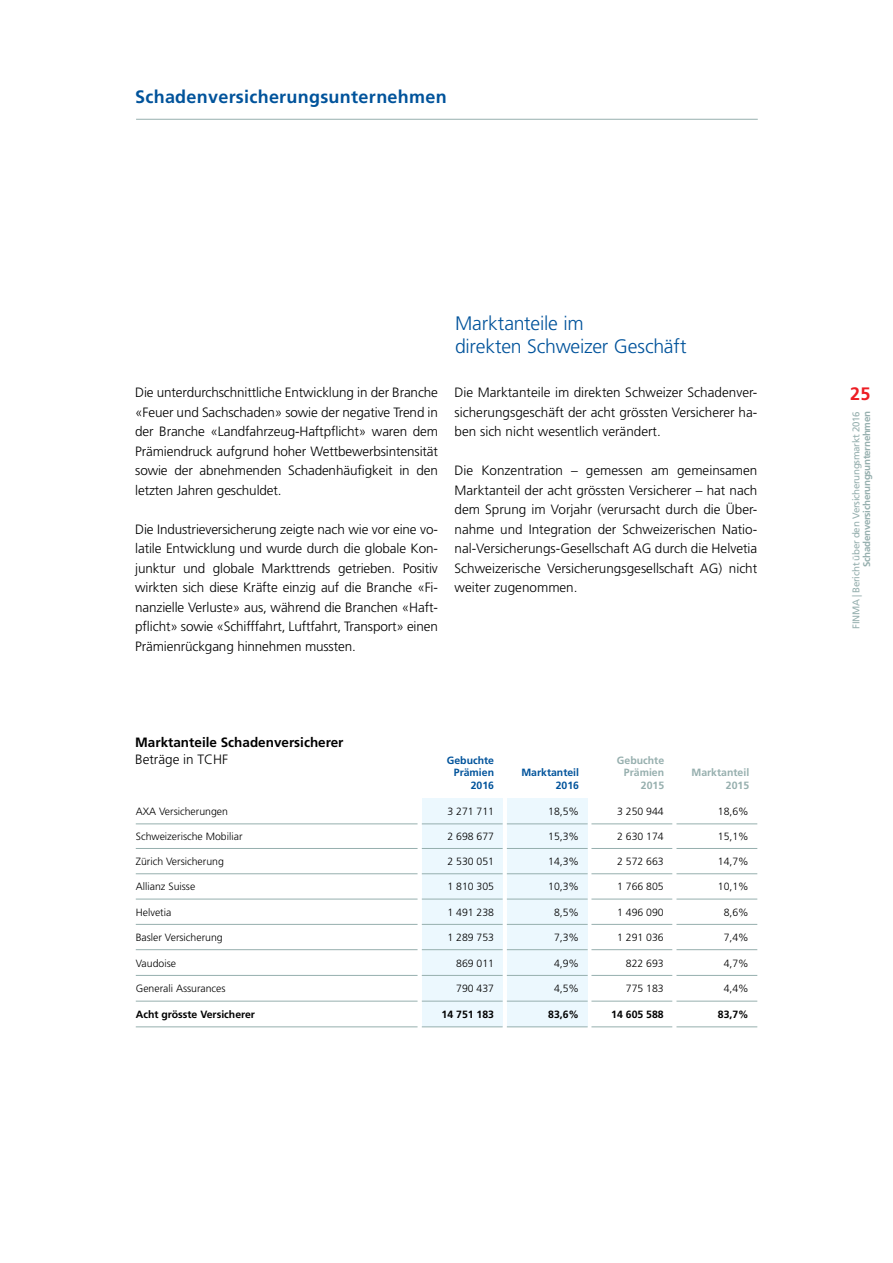
<style>
.page{position:relative;width:893px;height:1263px;background:#fff}
.page>*{position:absolute;margin:0;border:0;box-sizing:border-box;transform-origin:0 0}
.t1{font:300 19.5px/23.4px "Frutiger LT Std";letter-spacing:-.01em;color:#00539b}
.t2{font:700 18px "Frutiger LT Std";letter-spacing:.015em;color:#00539b}
.t3{font:700 18px "Frutiger LT Std";color:#ed1d24}
.t4{font:300 13.5px/19.5px "Frutiger LT Std";color:#000;text-align:justify}
.t5{font:700 13.5px "Frutiger LT Std";color:#000}
.t6{font:300 10.5px "Frutiger LT Std";color:#000}
.t7{font:700 10.5px "Frutiger LT Std";color:#000}
.t8{font:700 10.5px/12.6px "Frutiger LT Std";color:#00539b;text-align:right}
.t9{font:700 10.5px/12.6px "Frutiger LT Std";color:#96afae;text-align:right}
.t10{font:9.75px "Frutiger LT Std";letter-spacing:-.03em;color:#96afae}
.t11{font:700 9.75px "Frutiger LT Std";letter-spacing:-.03em;color:#96afae}
</style>
<div class="page">
<hr style="left:136px;top:119px;width:622px;height:1px;background:#96afae">
<hr style="left:591px;top:1026px;width:81px;height:1px;background:#96afae">
<hr style="left:676px;top:1026px;width:81px;height:1px;background:#96afae">
<hr style="left:136px;top:824px;width:282px;height:1px;background:#96afae">
<hr style="left:136px;top:949px;width:282px;height:1px;background:#96afae">
<hr style="left:136px;top:975px;width:282px;height:1px;background:#96afae">
<hr style="left:136px;top:1001px;width:282px;height:1px;background:#96afae">
<hr style="left:136px;top:848px;width:282px;height:1px;background:#96afae">
<hr style="left:136px;top:873px;width:282px;height:1px;background:#96afae">
<hr style="left:136px;top:899px;width:282px;height:1px;background:#96afae">
<hr style="left:136px;top:924px;width:282px;height:1px;background:#96afae">
<hr style="left:136px;top:1026px;width:282px;height:1px;background:#96afae">
<div style="left:422px;top:799px;width:81px;height:228px;background:#ecf8fe"></div>
<div style="left:507px;top:799px;width:81px;height:228px;background:#ecf8fe"></div>
<hr style="left:422px;top:824px;width:81px;height:1px;background:#96afae">
<hr style="left:422px;top:949px;width:81px;height:1px;background:#96afae">
<hr style="left:422px;top:975px;width:81px;height:1px;background:#96afae">
<hr style="left:422px;top:1001px;width:81px;height:1px;background:#96afae">
<hr style="left:422px;top:848px;width:81px;height:1px;background:#96afae">
<hr style="left:422px;top:873px;width:81px;height:1px;background:#96afae">
<hr style="left:422px;top:899px;width:81px;height:1px;background:#96afae">
<hr style="left:422px;top:924px;width:81px;height:1px;background:#96afae">
<hr style="left:422px;top:1026px;width:81px;height:1px;background:#96afae">
<hr style="left:507px;top:824px;width:81px;height:1px;background:#96afae">
<hr style="left:507px;top:949px;width:81px;height:1px;background:#96afae">
<hr style="left:507px;top:975px;width:81px;height:1px;background:#96afae">
<hr style="left:507px;top:1001px;width:81px;height:1px;background:#96afae">
<hr style="left:507px;top:848px;width:81px;height:1px;background:#96afae">
<hr style="left:507px;top:873px;width:81px;height:1px;background:#96afae">
<hr style="left:507px;top:899px;width:81px;height:1px;background:#96afae">
<hr style="left:507px;top:924px;width:81px;height:1px;background:#96afae">
<hr style="left:507px;top:1026px;width:81px;height:1px;background:#96afae">
<hr style="left:591px;top:824px;width:81px;height:1px;background:#96afae">
<hr style="left:591px;top:949px;width:81px;height:1px;background:#96afae">
<hr style="left:591px;top:975px;width:81px;height:1px;background:#96afae">
<hr style="left:591px;top:1001px;width:81px;height:1px;background:#96afae">
<hr style="left:591px;top:848px;width:81px;height:1px;background:#96afae">
<hr style="left:591px;top:873px;width:81px;height:1px;background:#96afae">
<hr style="left:591px;top:899px;width:81px;height:1px;background:#96afae">
<hr style="left:591px;top:924px;width:81px;height:1px;background:#96afae">
<hr style="left:676px;top:824px;width:81px;height:1px;background:#96afae">
<hr style="left:676px;top:949px;width:81px;height:1px;background:#96afae">
<hr style="left:676px;top:975px;width:81px;height:1px;background:#96afae">
<hr style="left:676px;top:1001px;width:81px;height:1px;background:#96afae">
<hr style="left:676px;top:848px;width:81px;height:1px;background:#96afae">
<hr style="left:676px;top:873px;width:81px;height:1px;background:#96afae">
<hr style="left:676px;top:899px;width:81px;height:1px;background:#96afae">
<hr style="left:676px;top:924px;width:81px;height:1px;background:#96afae">
<h2 class="t2" style="left:135px;top:86px;width:313px">Schadenversicherungsunternehmen</h2>
<p class="t4" style="left:135px;top:383px;width:304px">Die unterdurchschnittliche Entwicklung in der Branche «Feuer und Sachschaden» sowie der negative Trend in der Branche «Landfahrzeug-Haftpflicht» waren dem Prämiendruck aufgrund hoher Wettbewerbsintensität sowie der abnehmenden Schadenhäufigkeit in den letzten Jahren geschuldet.</p>
<p class="t4" style="left:135px;top:519px;width:304px">Die Industrieversicherung zeigte nach wie vor eine vo&shy;latile Entwicklung und wurde durch die globale Kon&shy;junktur und globale Markttrends getrieben. Positiv wirkten sich diese Kräfte einzig auf die Branche «Fi&shy;nanzielle Verluste» aus, während die Branchen «Haft&shy;pflicht» sowie «Schifffahrt, Luftfahrt, Transport» einen Prämienrückgang hinnehmen mussten.</p>
<h1 class="t1" style="left:455px;top:311px;width:233px">Marktanteile im<br>direkten Schweizer Geschäft</h1>
<p class="t4" style="left:455px;top:383px;width:304px">Die Marktanteile im direkten Schweizer Schadenver&shy;sicherungsgeschäft der acht grössten Versicherer ha&shy;ben sich nicht wesentlich verändert.</p>
<p class="t4" style="left:455px;top:461px;width:304px">Die Konzentration – gemessen am gemeinsamen Marktanteil der acht grössten Versicherer – hat nach dem Sprung im Vorjahr (verursacht durch die Über&shy;nahme und Integration der Schweizerischen Natio&shy;nal-Versicherungs-Gesellschaft AG durch die Helvetia Schweizerische Versicherungsgesellschaft AG) nicht weiter zugenommen.</p>
<p class="t5" style="left:135px;top:735px;width:210px">Marktanteile Schadenversicherer</p>
<p class="t4" style="left:135px;top:749px;width:95px">Beträge in TCHF</p>
<p class="t8" style="left:447px;top:754px;width:49px">Gebuchte<br>Prämien<br>2016</p>
<p class="t8" style="left:521px;top:766px;width:59px">Marktanteil<br>2016</p>
<p class="t9" style="left:617px;top:754px;width:49px">Gebuchte<br>Prämien<br>2015</p>
<p class="t9" style="left:691px;top:766px;width:59px">Marktanteil<br>2015</p>
<p class="t6" style="left:136px;top:806px;width:94px">AXA Versicherungen</p>
<p class="t6" style="left:447px;top:806px;width:48px">3 271 711</p>
<p class="t6" style="left:548px;top:806px;width:32px">18,5%</p>
<p class="t6" style="left:617px;top:806px;width:48px">3 250 944</p>
<p class="t6" style="left:718px;top:806px;width:32px">18,6%</p>
<p class="t6" style="left:136px;top:830px;width:108px">Schweizerische Mobiliar</p>
<p class="t6" style="left:136px;top:855px;width:90px">Zürich Versicherung</p>
<p class="t6" style="left:136px;top:881px;width:61px">Allianz Suisse</p>
<p class="t6" style="left:136px;top:906px;width:37px">Helvetia</p>
<p class="t6" style="left:447px;top:830px;width:48px">2 698 677</p>
<p class="t6" style="left:447px;top:855px;width:48px">2 530 051</p>
<p class="t6" style="left:447px;top:881px;width:48px">1 810 305</p>
<p class="t6" style="left:447px;top:906px;width:48px">1 491 238</p>
<p class="t6" style="left:548px;top:830px;width:32px">15,3%</p>
<p class="t6" style="left:548px;top:855px;width:32px">14,3%</p>
<p class="t6" style="left:548px;top:881px;width:32px">10,3%</p>
<p class="t6" style="left:554px;top:906px;width:27px">8,5%</p>
<p class="t6" style="left:617px;top:830px;width:48px">2 630 174</p>
<p class="t6" style="left:617px;top:855px;width:48px">2 572 663</p>
<p class="t6" style="left:617px;top:881px;width:48px">1 766 805</p>
<p class="t6" style="left:617px;top:906px;width:48px">1 496 090</p>
<p class="t6" style="left:718px;top:830px;width:32px">15,1%</p>
<p class="t6" style="left:718px;top:855px;width:32px">14,7%</p>
<p class="t6" style="left:718px;top:881px;width:32px">10,1%</p>
<p class="t6" style="left:724px;top:906px;width:27px">8,6%</p>
<p class="t6" style="left:136px;top:931px;width:88px">Basler Versicherung</p>
<p class="t6" style="left:136px;top:957px;width:42px">Vaudoise</p>
<p class="t6" style="left:136px;top:983px;width:91px">Generali Assurances</p>
<p class="t6" style="left:447px;top:931px;width:48px">1 289 753</p>
<p class="t6" style="left:456px;top:957px;width:39px">869 011</p>
<p class="t6" style="left:456px;top:983px;width:39px">790 437</p>
<p class="t6" style="left:554px;top:931px;width:27px">7,3%</p>
<p class="t6" style="left:554px;top:957px;width:27px">4,9%</p>
<p class="t6" style="left:554px;top:983px;width:27px">4,5%</p>
<p class="t6" style="left:617px;top:931px;width:48px">1 291 036</p>
<p class="t6" style="left:626px;top:957px;width:39px">822 693</p>
<p class="t6" style="left:626px;top:983px;width:39px">775 183</p>
<p class="t6" style="left:724px;top:931px;width:27px">7,4%</p>
<p class="t6" style="left:724px;top:957px;width:27px">4,7%</p>
<p class="t6" style="left:724px;top:983px;width:27px">4,4%</p>
<p class="t7" style="left:136px;top:1008px;width:121px">Acht grösste Versicherer</p>
<p class="t7" style="left:442px;top:1008px;width:54px">14 751 183</p>
<p class="t7" style="left:548px;top:1008px;width:32px">83,6%</p>
<p class="t7" style="left:611px;top:1008px;width:54px">14 605 588</p>
<p class="t7" style="left:718px;top:1008px;width:32px">83,7%</p>
<h2 class="t3" style="left:850px;top:384px;width:22px">25</h2>
<p class="t10" style="left:850px;top:629px;width:219px;rotate:-90deg">FINMA | Bericht über den Versicherungsmarkt 2016</p>
<p class="t11" style="left:861px;top:567px;width:157px;rotate:-90deg">Schadenversicherungsunternehmen</p>
</div>
